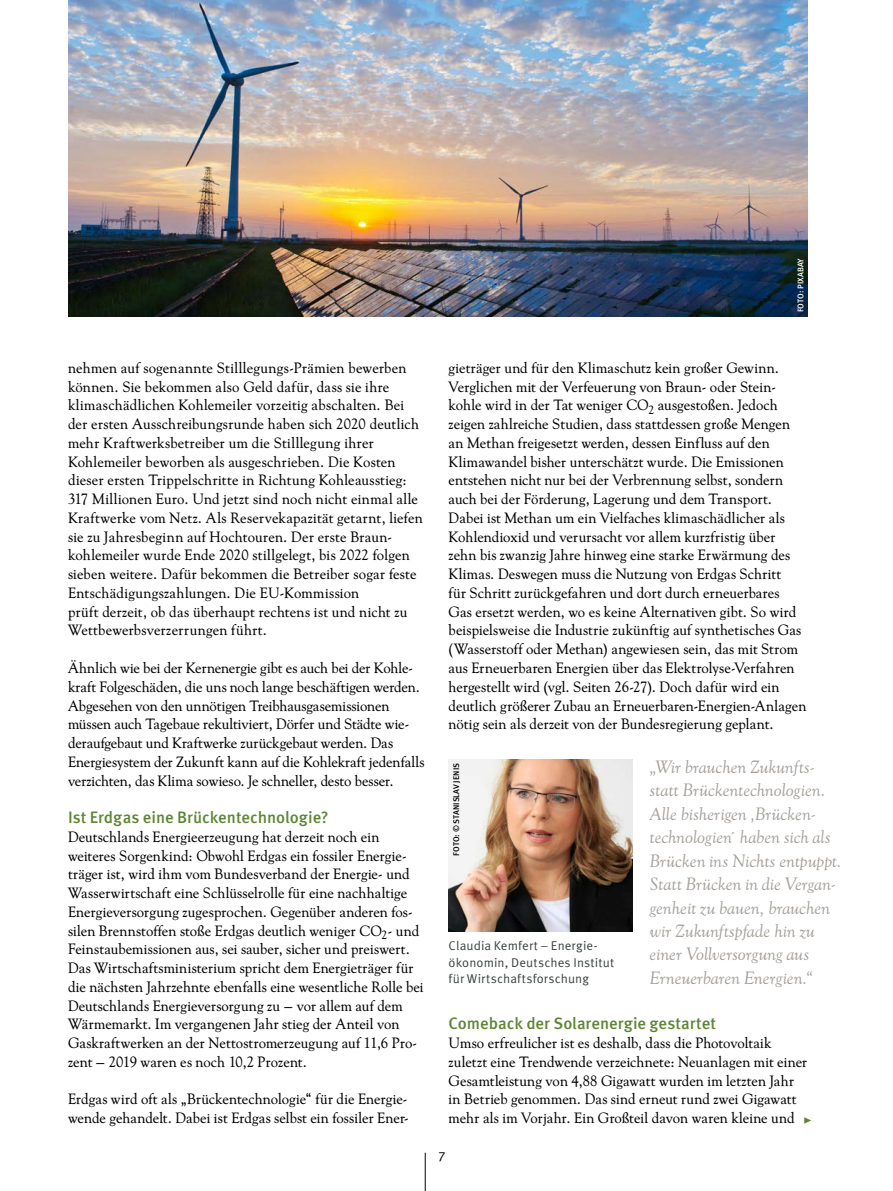
<style>
.page{position:relative;width:893px;height:1191px;background:#fff}
.page>*{position:absolute;margin:0;border:0;box-sizing:border-box;transform-origin:0 0}
.t1{font:italic 18px/23.4px "Goudy Old Style SBOP";letter-spacing:-.005em;color:#8e8780}
.t2{font:500 18px "Meta OT";color:#5c8633}
.t3{font:500 16.5px "Meta OT";color:#5c8633}
.t4{font:15px/18.8px "Goudy Old Style SBOP";letter-spacing:.01em;color:#000}
.t5{font:13.5px "Meta OT Norm";color:#000}
.t6{font:12.75px/16.5px "Meta OT Norm";letter-spacing:.01em;color:#3b4041}
.t7{font:500 8.25px "Meta OT";letter-spacing:.01em;color:#000}
.t8{font:500 8.25px "Meta OT";letter-spacing:.005em;color:#fff}
</style>
<div class="page">
<hr style="left:425px;top:1152px;width:1px;height:39px;background:#000">
<img style="left:449px;top:760px;width:183px;height:172px">
<img style="left:69px;top:0;width:739px;height:316px">
<p class="t8" style="left:796px;top:312px;width:56px;rotate:-90deg">FOTO: PIXABAY</p>
<p class="t4" style="left:68px;top:359px;width:356px">nehmen auf sogenannte Stilllegungs-Prämien bewerben können. Sie bekommen also Geld dafür, dass sie ihre klimaschädlichen Kohlemeiler vorzeitig abschalten. Bei der ersten Ausschreibungsrunde haben sich 2020 deutlich mehr Kraftwerksbetreiber um die Stilllegung ihrer Kohlemeiler beworben als ausgeschrieben. Die Kosten dieser ersten Trippelschritte in Richtung Kohleausstieg:<br>317 Millionen Euro. Und jetzt sind noch nicht einmal alle Kraftwerke vom Netz. Als Reservekapazität getarnt, liefen sie zu Jahresbeginn auf Hochtouren. Der erste Braun&shy;kohlemeiler wurde Ende 2020 stillgelegt, bis 2022 folgen sieben weitere. Dafür bekommen die Betreiber sogar feste Entschädigungszahlungen. Die EU-Kommission<br>prüft derzeit, ob das überhaupt rechtens ist und nicht zu Wettbewerbsverzerrungen führt.</p>
<p class="t4" style="left:68px;top:659px;width:358px">Ähnlich wie bei der Kernenergie gibt es auch bei der Kohle&shy;kraft Folgeschäden, die uns noch lange beschäftigen werden.<br>Abgesehen von den unnötigen Treibhausgasemissionen müssen auch Tagebaue rekultiviert, Dörfer und Städte wie&shy;deraufgebaut und Kraftwerke zurückgebaut werden. Das Energiesystem der Zukunft kann auf die Kohlekraft jedenfalls verzichten, das Klima sowieso. Je schneller, desto besser.</p>
<p class="t3" style="left:68px;top:807px;width:262px">Ist Erdgas eine Brückentechnologie?</p>
<p class="t4" style="left:68px;top:828px;width:357px">Deutschlands Energieerzeugung hat derzeit noch ein weiteres Sorgenkind: Obwohl Erdgas ein fossiler Energie&shy;träger ist, wird ihm vom Bundesverband der Energie- und Wasserwirtschaft eine Schlüsselrolle für eine nachhaltige Energieversorgung zugesprochen. Gegenüber anderen fos&shy;silen Brennstoffen stoße Erdgas deutlich weniger CO<sub>2</sub>- und Feinstaubemissionen aus, sei sauber, sicher und preiswert.<br>Das Wirtschaftsministerium spricht dem Energieträger für die nächsten Jahrzehnte ebenfalls eine wesentliche Rolle bei Deutschlands Energieversorgung zu – vor allem auf dem Wärmemarkt. Im vergangenen Jahr stieg der Anteil von Gaskraftwerken an der Nettostromerzeugung auf 11,6 Pro&shy;zent – 2019 waren es noch 10,2 Prozent.</p>
<p class="t4" style="left:68px;top:1090px;width:342px">Erdgas wird oft als „Brückentechnologie“ für die Energie&shy;wende gehandelt. Dabei ist Erdgas selbst ein fossiler Ener-</p>
<p class="t4" style="left:449px;top:359px;width:359px">gieträger und für den Klimaschutz kein großer Gewinn.<br>Verglichen mit der Verfeuerung von Braun- oder Stein&shy;kohle wird in der Tat weniger CO<sub>2</sub> ausgestoßen. Jedoch zeigen zahlreiche Studien, dass stattdessen große Mengen an Methan freigesetzt werden, dessen Einfluss auf den Klimawandel bisher unterschätzt wurde. Die Emissionen entstehen nicht nur bei der Verbrennung selbst, sondern auch bei der Förderung, Lagerung und dem Transport.<br>Dabei ist Methan um ein Vielfaches klimaschädlicher als Kohlendioxid und verursacht vor allem kurzfristig über zehn bis zwanzig Jahre hinweg eine starke Erwärmung des Klimas. Deswegen muss die Nutzung von Erdgas Schritt<br>für Schritt zurückgefahren und dort durch erneuerbares Gas ersetzt werden, wo es keine Alternativen gibt. So wird beispielsweise die Industrie zukünftig auf synthetisches Gas (Wasserstoff oder Methan) angewiesen sein, das mit Strom aus Erneuerbaren Energien über das Elektrolyse-Verfahren hergestellt wird (vgl. Seiten 26-27). Doch dafür wird ein deutlich größerer Zubau an Erneuerbaren-Energien-Anlagen nötig sein als derzeit von der Bundesregierung geplant.</p>
<p class="t7" style="left:451px;top:855px;width:94px;rotate:-90deg">FOTO: © STANISLAV JENIS</p>
<p class="t6" style="left:449px;top:937px;width:167px">Claudia Kemfert – Energie&shy;ökonomin, Deutsches Institut für Wirtschaftsforschung</p>
<p class="t1" style="left:649px;top:755px;width:194px">„Wir brauchen Zukunfts&shy;statt Brückentechnologien.<br>Alle bisherigen ,Brücken&shy;technologien´ haben sich als<br>Brücken ins Nichts entpuppt.<br>Statt Brücken in die Vergan&shy;genheit zu bauen, brauchen wir Zukunftspfade hin zu einer Vollversorgung aus<br>Erneuerbaren Energien.“</p>
<p class="t3" style="left:449px;top:1013px;width:269px">Comeback der Solarenergie gestartet</p>
<p class="t4" style="left:449px;top:1034px;width:360px">Umso erfreulicher ist es deshalb, dass die Photovoltaik zuletzt eine Trendwende verzeichnete: Neuanlagen mit einer Gesamtleistung von 4,88 Gigawatt wurden im letzten Jahr in Betrieb genommen. Das sind erneut rund zwei Gigawatt mehr als im Vorjahr. Ein Großteil davon waren kleine und</p>
<p class="t2" style="left:803px;top:1108px;width:11px">▸</p>
<p class="t5" style="left:438px;top:1147px;width:8px">7</p>
</div>
